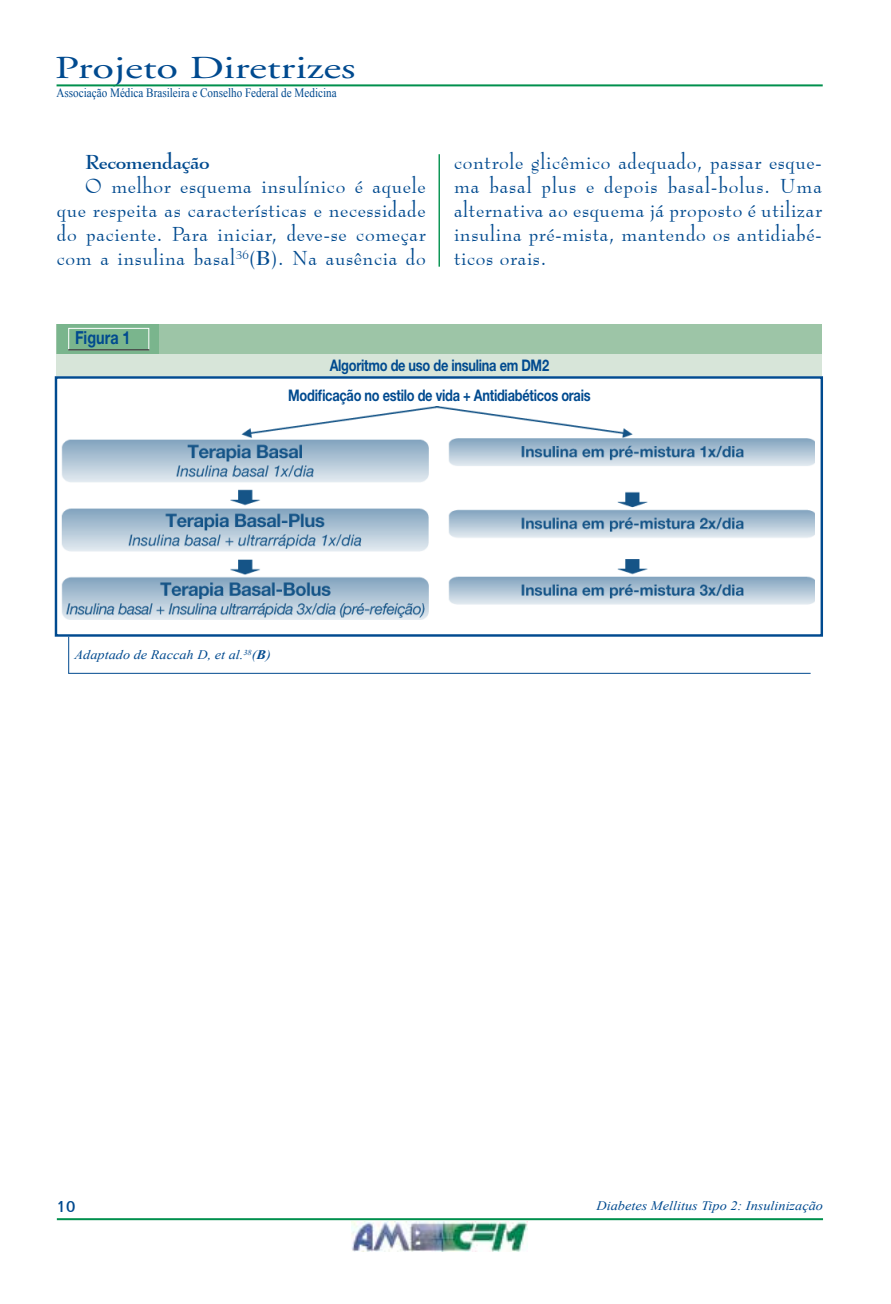
<style>
.page{position:relative;width:891px;height:1304px;background:#fff}
.page>*{position:absolute;margin:0;border:0;box-sizing:border-box;transform-origin:0 0}
.t1{font:32px "Adobe Garamond";color:#004a8f;scale:1.39 1}
.t2{font:20px/24px "Bernhard Modern BT";letter-spacing:.03em;color:#004a8f;text-align:justify}
.t3{font:700 20px "Bernhard Modern BT";letter-spacing:-.025em;color:#004a8f}
.t4{font:700 18px "Helvetica Neue";color:#004a8f;scale:.8 1}
.t5{font:700 16px "Helvetica Neue";letter-spacing:-.02em;color:#004a8f;scale:.8 1}
.t6{font:500 16px "Folio BT";color:#004a8f}
.t7{font:italic 13px "Times New Roman";color:#004a8f;scale:1.1 1}
.t8{font:12.8px "Times New Roman";color:#004a8f;scale:.87 1}
.s1{font-weight:700}
</style>
<div class="page">
<hr style="left:438px;top:154px;width:1px;height:977px;background:#00904d">
<hr style="left:57px;top:1218px;width:765px;height:2px;background:#00904d">
<img style="left:351px;top:1222px;width:176px;height:30px">
<hr style="left:56px;top:84px;width:766px;height:2px;background:#00904d">
<div style="left:57px;top:354px;width:764px;height:22px;background:#d7e5d9"></div>
<div style="left:57px;top:324px;width:764px;height:30px;background:#9dc5a7"></div>
<svg style="left:57px;top:324px;width:102px;height:30px"></svg>
<div style="left:68px;top:328px;width:81px;height:22px;background:#7ab58d;border:1px solid #fff"></div>
<hr style="left:68px;top:349px;width:81px;height:1px;background:#000">
<img style="left:62px;top:407px;width:751px;height:212px">
<div style="left:55px;top:376px;width:767px;height:261px;border:2px solid #004a8f"></div>
<hr style="left:68px;top:673px;width:742px;height:1px;background:#004a8f">
<hr style="left:68px;top:637px;width:1px;height:36px;background:#004a8f">
<h1 class="t1" style="left:55px;top:51px;width:218px">Projeto Diretrizes</h1>
<p class="t8" style="left:56px;top:84px;width:323px">Associação Médica Brasileira e Conselho Federal de Medicina</p>
<p class="t3" style="left:85px;top:150px;width:126px">Recomendação</p>
<p class="t2" style="left:57px;top:174px;width:370px;text-indent:28px">O melhor esquema insulínico é aquele que respeita as características e necessidade do paciente. Para iniciar, deve-se começar com a insulina basal<sup>36</sup>(<span class="s1">B</span>). Na ausência do</p>
<p class="t4" style="left:75px;top:326px;width:71px">Figura 1</p>
<p class="t2" style="left:454px;top:150px;width:369px">controle glicêmico adequado, passar esque&shy;ma basal plus e depois basal-bolus. Uma alternativa ao esquema já proposto é utilizar insulina pré-mista, mantendo os antidiabé&shy;ticos orais.</p>
<p class="t5" style="left:329px;top:356px;width:276px">Algoritmo de uso de insulina em DM2</p>
<p class="t5" style="left:288px;top:385px;width:379px">Modificação no estilo de vida + Antidiabéticos orais</p>
<p class="t7" style="left:74px;top:646px;width:180px">Adaptado de Raccah D, et al.<sup>38</sup>(<span class="s1">B</span>)</p>
<p class="t6" style="left:57px;top:1197px;width:20px">10</p>
<p class="t7" style="left:596px;top:1197px;width:207px">Diabetes Mellitus Tipo 2: Insulinização</p>
</div>
